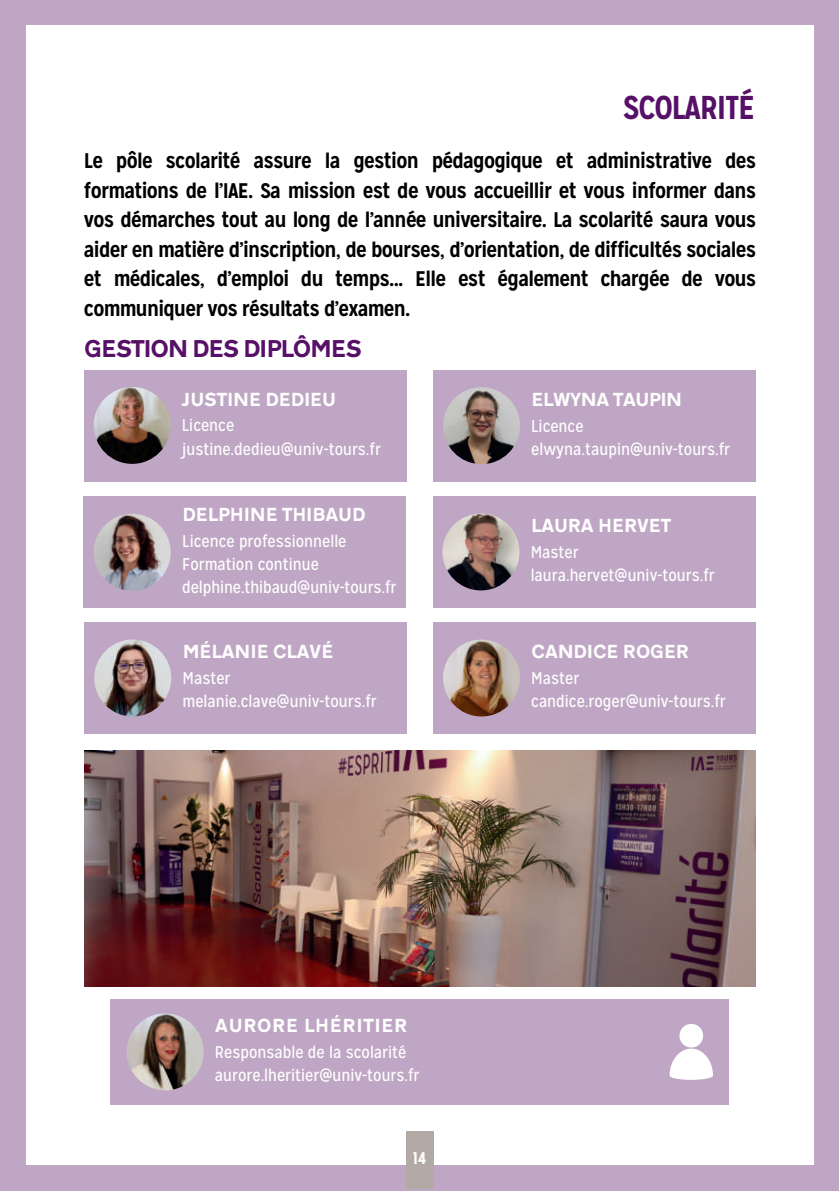
<style>
.page{position:relative;width:839px;height:1191px;background:#fff}
.page>*{position:absolute;margin:0;border:0;box-sizing:border-box;transform-origin:0 0}
.t1{font:700 33px "Mission Gothic";letter-spacing:-.04em;color:#571067}
.t2{font:700 25.4px "Transport D";letter-spacing:-.075em;color:#571067}
.t3{font:700 21.2px/29.6px "Mission Gothic";letter-spacing:-.035em;color:#000;text-align:justify}
.t4{font:700 19.8px "Transport D";letter-spacing:-.04em;color:#fff}
.t5{font:700 19.8px "Transport D";color:#fff}
.t6{font:17px/23.2px "Mission Gothic";color:#fff}
.t7{font:700 17px "Mission Gothic";color:#fff}
</style>
<div class="page">
<div style="left:0;top:0;width:838px;height:1191px;background:#bfa6c4"></div>
<div style="left:26px;top:25px;width:787px;height:1140px;background:#fff"></div>
<div style="left:110px;top:999px;width:619px;height:106px;background:#bfa6c4"></div>
<img style="left:127px;top:1013px;width:77px;height:77px;border-radius:50%">
<svg style="left:669px;top:1024px;width:44px;height:56px"></svg>
<div style="left:84px;top:622px;width:323px;height:112px;background:#bfa6c4"></div>
<img style="left:94px;top:640px;width:77px;height:76px;border-radius:50%">
<div style="left:433px;top:622px;width:323px;height:112px;background:#bfa6c4"></div>
<img style="left:443px;top:640px;width:77px;height:76px;border-radius:50%">
<div style="left:83px;top:496px;width:323px;height:112px;background:#bfa6c4"></div>
<img style="left:94px;top:514px;width:77px;height:77px;border-radius:50%">
<div style="left:432px;top:496px;width:323px;height:112px;background:#bfa6c4"></div>
<img style="left:442px;top:514px;width:77px;height:76px;border-radius:50%">
<div style="left:84px;top:370px;width:323px;height:111px;background:#bfa6c4"></div>
<img style="left:94px;top:387px;width:77px;height:77px;border-radius:50%">
<div style="left:432px;top:370px;width:323px;height:111px;background:#bfa6c4"></div>
<img style="left:443px;top:387px;width:77px;height:77px;border-radius:50%">
<div style="left:406px;top:1131px;width:27px;height:58px;background:#b3a9a5"></div>
<img style="left:84px;top:751px;width:672px;height:235px">
<h1 class="t1" style="left:623px;top:87px;width:134px">SCOLARITÉ</h1>
<p class="t3" style="left:84px;top:146px;width:673px">Le pôle scolarité assure la gestion pédagogique et administrative des formations de l’IAE. Sa mission est de vous accueillir et vous informer dans vos démarches tout au long de l’année universitaire. La scolarité saura vous aider en matière d’inscription, de bourses, d’orientation, de difficultés sociales et médicales, d’emploi du temps... Elle est également chargée de vous communiquer vos résultats d’examen.</p>
<p class="t2" style="left:84px;top:327px;width:280px">GESTION DES DIPLÔMES</p>
<p class="t4" style="left:182px;top:382px;width:156px">JUSTINE DEDIEU</p>
<p class="t6" style="left:182px;top:414px;width:200px">Licence justine.dedieu@univ-tours.fr</p>
<p class="t4" style="left:182px;top:498px;width:185px">DELPHINE THIBAUD</p>
<p class="t6" style="left:182px;top:529px;width:215px">Licence professionnelle<br>Formation continue delphine.thibaud@univ-tours.fr</p>
<p class="t4" style="left:182px;top:635px;width:153px">MÉLANIE CLAVÉ</p>
<p class="t6" style="left:182px;top:667px;width:196px">Master melanie.clave@univ-tours.fr</p>
<p class="t4" style="left:531px;top:383px;width:153px">ELWYNA TAUPIN</p>
<p class="t6" style="left:531px;top:414px;width:200px">Licence elwyna.taupin@univ-tours.fr</p>
<p class="t4" style="left:530px;top:509px;width:142px">LAURA HERVET</p>
<p class="t6" style="left:530px;top:540px;width:185px">Master laura.hervet@univ-tours.fr</p>
<p class="t4" style="left:531px;top:635px;width:160px">CANDICE ROGER</p>
<p class="t6" style="left:531px;top:667px;width:196px">Master candice.roger@univ-tours.fr</p>
<p class="t5" style="left:215px;top:1009px;width:194px">AURORE LHÉRITIER</p>
<p class="t6" style="left:215px;top:1040px;width:206px">Responsable de la scolarité aurore.lheritier@univ-tours.fr</p>
<p class="t7" style="left:413px;top:1147px;width:15px">14</p>
</div>
